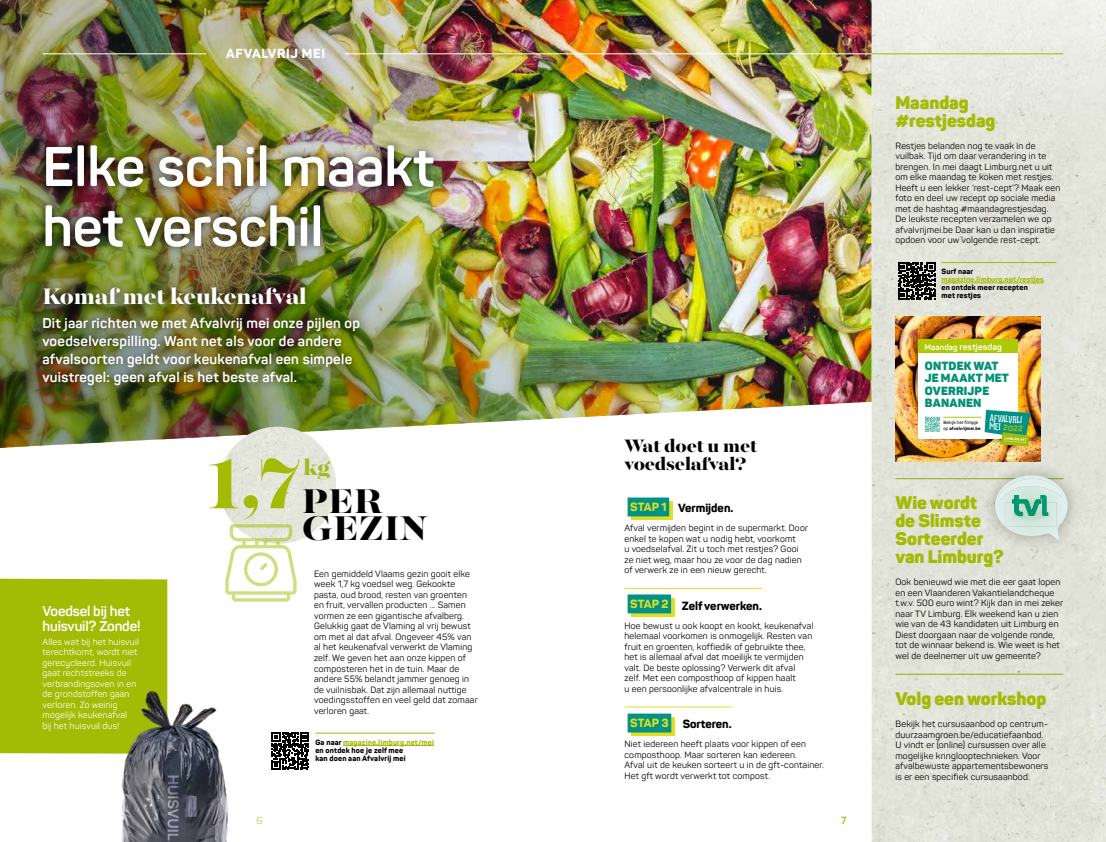
<style>
.page{position:relative;width:1106px;height:842px;background:#fff}
.page>*{position:absolute;margin:0;border:0;box-sizing:border-box;transform-origin:0 0}
.t1{font:800 79.7px "Majesti Banner";color:#a2bb04}
.t2{font:700 55px/60px "Panton";color:#fff}
.t3{font:800 38.3px/27.4px "Majesti Banner";letter-spacing:.02em;color:#000}
.t4{font:800 25px "Majesti Banner";letter-spacing:-.01em;color:#fff}
.t5{font:800 25px "Majesti Banner";color:#a0ba1f}
.t6{font:800 20px/18px "Majesti Banner";letter-spacing:-.01em;color:#000}
.t7{font:900 18px/18px "Panton";color:#a2bb04}
.t8{font:700 14px/18px "Panton";letter-spacing:.02em;color:#fff}
.t9{font:700 14px/15px "Panton";letter-spacing:-.01em;color:#fff}
.t10{font:800 13px "Panton";letter-spacing:.05em;color:#fff}
.t11{font:800 11.7px "Panton";color:#000}
.t12{font:900 11.7px/12.3px "Panton";letter-spacing:.01em;color:#009174}
.t13{font:300 10px "Panton";color:#a2bb04}
.t14{font:9.1px "Geared Slab";color:#fff}
.t15{font:9px/10.5px "Panton";letter-spacing:.02em;color:#000}
.t16{font:9px/10.5px "Panton";letter-spacing:.02em;color:#fff}
.t17{font:700 8.9px "Panton";letter-spacing:.02em;color:#fff}
.t18{font:800 8.1px "Panton";color:#a2bb04}
.t19{font:800 7.5px/8px "Panton";letter-spacing:.02em;color:#000}
.t20{font:800 7.5px "Panton";letter-spacing:.02em;color:#a2bb04}
.t21{font:600 4.5px/6.3px "Panton";letter-spacing:.02em;color:#000}
.s1{color:#a2bb04}
.s2{color:#e0de1e}
.s3{font-size:8.1px}
.s4{font-weight:800}
.s5{font-family:"Geared Slab";font-weight:400;font-size:9.1px;color:#fff}
</style>
<div class="page">
<img style="left:0;top:0;width:871px;height:448px">
<div style="left:36px;top:136px;width:407px;height:120px;background:#000;opacity:.7"></div>
<div style="left:34px;top:279px;width:335px;height:115px;background:#000;opacity:.7"></div>
<img style="left:871px;top:0;width:235px;height:842px">
<img style="left:895px;top:317px;width:145px;height:145px">
<img style="left:914px;top:339px;width:116px;height:107px">
<hr style="left:624px;top:588px;width:138px;height:1px;background:#e0de1e">
<hr style="left:624px;top:707px;width:107px;height:1px;background:#e0de1e">
<svg style="left:631px;top:501px;width:42px;height:19px"></svg>
<div style="left:627px;top:497px;width:42px;height:19px;background:#009287"></div>
<svg style="left:631px;top:598px;width:44px;height:19px"></svg>
<div style="left:627px;top:594px;width:44px;height:19px;background:#009287"></div>
<svg style="left:631px;top:717px;width:44px;height:19px"></svg>
<div style="left:627px;top:713px;width:44px;height:19px;background:#009287"></div>
<div style="left:0;top:579px;width:167px;height:175px;background:#a2bb04"></div>
<div style="left:219px;top:427px;width:117px;height:117px;background:#e3e5da;border-radius:59px"></div>
<svg style="left:225px;top:524px;width:71px;height:78px"></svg>
<img style="left:94px;top:686px;width:134px;height:156px">
<hr style="left:871px;top:53px;width:192px;height:1px;background:#a2bb04">
<hr style="left:43px;top:53px;width:163px;height:1px;background:#fff">
<hr style="left:345px;top:53px;width:526px;height:1px;background:#fff">
<hr style="left:315px;top:733px;width:119px;height:1px;background:#a2bb04">
<hr style="left:343px;top:745px;width:91px;height:1px;background:#a2bb04">
<hr style="left:941px;top:262px;width:115px;height:1px;background:#a2bb04">
<hr style="left:941px;top:283px;width:103px;height:1px;background:#a2bb04">
<svg style="left:897px;top:261px;width:39px;height:40px"></svg>
<svg style="left:898px;top:262px;width:37px;height:38px"></svg>
<hr style="left:895px;top:478px;width:168px;height:1px;background:#8fb010">
<div style="left:979px;top:460px;width:104px;height:95px;background:#000;opacity:.3"></div>
<svg style="left:995px;top:475px;width:72px;height:66px;background:#d5e1d9"></svg>
<img style="left:1012px;top:495px;width:36px;height:21px">
<hr style="left:895px;top:674px;width:168px;height:1px;background:#8fb010">
<svg style="left:271px;top:732px;width:38px;height:38px"></svg>
<h3 class="t10" style="left:226px;top:45px;width:100px">AFVALVRIJ MEI</h3>
<h2 class="t2" style="left:42px;top:136px;width:394px">Elke schil maakt het verschil</h2>
<h3 class="t4" style="left:42px;top:280px;width:266px">Komaf met keukenafval</h3>
<h3 class="t8" style="left:42px;top:314px;width:319px">Dit jaar richten we met Afvalvrij mei onze pijlen op voedselverspilling. Want net als voor de andere afvalsoorten geldt voor keukenafval een simpele vuistregel: geen afval is het beste afval.</h3>
<h3 class="t9" style="left:43px;top:604px;width:99px">Voedsel bij het huisvuil? Zonde!</h3>
<p class="t16" style="left:43px;top:636px;width:98px">Alles wat bij het huisvuil terechtkomt, wordt niet gerecycleerd. Huisvuil gaat rechtstreeks de verbrandingsoven in en de grondstoffen gaan verloren. Zo weinig mogelijk keukenafval<br>bij het huisvuil dus!</p>
<h1 class="t1" style="left:206px;top:432px;width:95px">1,7</h1>
<h3 class="t5" style="left:303px;top:451px;width:28px">kg</h3>
<h3 class="t3" style="left:302px;top:490px;width:127px">PER<br>GEZIN</h3>
<p class="t15" style="left:314px;top:568px;width:165px">Een gemiddeld Vlaams gezin gooit elke week 1,7 kg voedsel weg. Gekookte pasta, oud brood, resten van groenten en fruit, vervallen producten ... Samen vormen ze een gigantische afvalberg.<br>Gelukkig gaat de Vlaming al vrij bewust om met al dat afval. Ongeveer 45% van al het keukenafval verwerkt de Vlaming zelf. We geven het aan onze kippen of composteren het in de tuin. Maar de andere 55% belandt jammer genoeg in de vuilnisbak. Dat zijn allemaal nuttige voedingsstoffen en veel geld dat zomaar verloren gaat.</p>
<p class="t19" style="left:315px;top:738px;width:120px">Ga naar <span class="s1">magazine.limburg.net/mei </span>en ontdek hoe je zelf mee<br>kan doen aan Afvalvrij mei</p>
<h3 class="t6" style="left:624px;top:438px;width:134px">Wat doet u met voedselafval?</h3>
<p class="t11" style="left:630px;top:501px;width:105px"><span class="s2">STAP 1</span> Vermijden.</p>
<p class="t15" style="left:624px;top:523px;width:185px">Afval vermijden begint in de supermarkt. Door enkel te kopen wat u nodig hebt, voorkomt<br>u voedselafval. Zit u toch met restjes? Gooi ze niet weg, maar hou ze voor de dag nadien of verwerk ze in een nieuw gerecht.</p>
<p class="t11" style="left:630px;top:598px;width:133px"><span class="s2">STAP 2</span> Zelf verwerken.</p>
<p class="t15" style="left:624px;top:620px;width:190px">Hoe bewust u ook koopt en kookt, keukenafval helemaal voorkomen is onmogelijk. Resten van fruit en groenten, koffiedik of gebruikte thee, het is allemaal afval dat moeilijk te vermijden valt. De beste oplossing? Verwerk dit afval<br>zelf. Met een composthoop of kippen haalt<br>u een persoonlijke afvalcentrale in huis.</p>
<p class="t11" style="left:630px;top:717px;width:103px"><span class="s2">STAP 3</span> Sorteren.</p>
<p class="t15" style="left:624px;top:739px;width:201px">Niet iedereen heeft plaats voor kippen of een composthoop. Maar sorteren kan iedereen.<br>Afval uit de keuken sorteert u in de gft-container.<br>Het gft wordt verwerkt tot compost.</p>
<p class="t13" style="left:257px;top:814px;width:8px">6</p>
<p class="t13" style="left:841px;top:814px;width:7px">7</p>
<h3 class="t7" style="left:895px;top:94px;width:101px">Maandag #restjesdag</h3>
<p class="t15" style="left:895px;top:140px;width:166px">Restjes belanden nog te vaak in de vuilbak. Tijd om daar verandering in te brengen. In mei daagt Limburg.net u uit om elke maandag te koken met restjes.<br>Heeft u een lekker ‘rest-cept’? Maak een foto en deel uw recept op sociale media met de hashtag #maandagrestjesdag.<br>De leukste recepten verzamelen we op afvalvrijmei.be Daar kan u dan inspiratie opdoen voor uw volgende rest-cept.</p>
<p class="t19" style="left:941px;top:267px;width:33px">Surf naar</p>
<p class="t20" style="left:941px;top:275px;width:104px">magazine.limburg.net/restjes</p>
<p class="t19" style="left:941px;top:283px;width:88px">en ontdek meer recepten met restjes</p>
<p class="t17" style="left:924px;top:341px;width:79px"><span class="s3">Maandag</span> restjesdag</p>
<p class="t12" style="left:925px;top:360px;width:86px">ONTDEK WAT<br>JE MAAKT MET<br>OVERRIJPE<br>BANANEN</p>
<p class="t21" style="left:943px;top:419px;width:39px">Bekijk het filmpje op <span class="s4">afvalvrijmei.be</span></p>
<p class="t14" style="left:990px;top:413px;width:34px;rotate:4deg">AFVALVRIJ</p>
<p class="t18" style="left:989px;top:421px;width:35px;rotate:4deg"><span class="s5">MEI</span> 2022</p>
<h3 class="t7" style="left:895px;top:493px;width:110px">Wie wordt<br>de Slimste<br>Sorteerder van Limburg?</h3>
<p class="t15" style="left:895px;top:577px;width:169px">Ook benieuwd wie met die eer gaat lopen en een Vlaanderen Vakantielandcheque t.w.v. 500 euro wint? Kijk dan in mei zeker naar TV Limburg. Elk weekend kan u zien wie van de 43 kandidaten uit Limburg en Diest doorgaan naar de volgende ronde, tot de winnaar bekend is. Wie weet is het wel de deelnemer uit uw gemeente?</p>
<h3 class="t7" style="left:895px;top:689px;width:152px">Volg een workshop</h3>
<p class="t15" style="left:895px;top:719px;width:154px">Bekijk het cursusaanbod op centrum&shy;duurzaamgroen.be/educatiefaanbod.<br>U vindt er (online) cursussen over alle mogelijke kringlooptechnieken. Voor afvalbewuste appartementsbewoners is er een specifiek cursusaanbod.</p>
</div>
